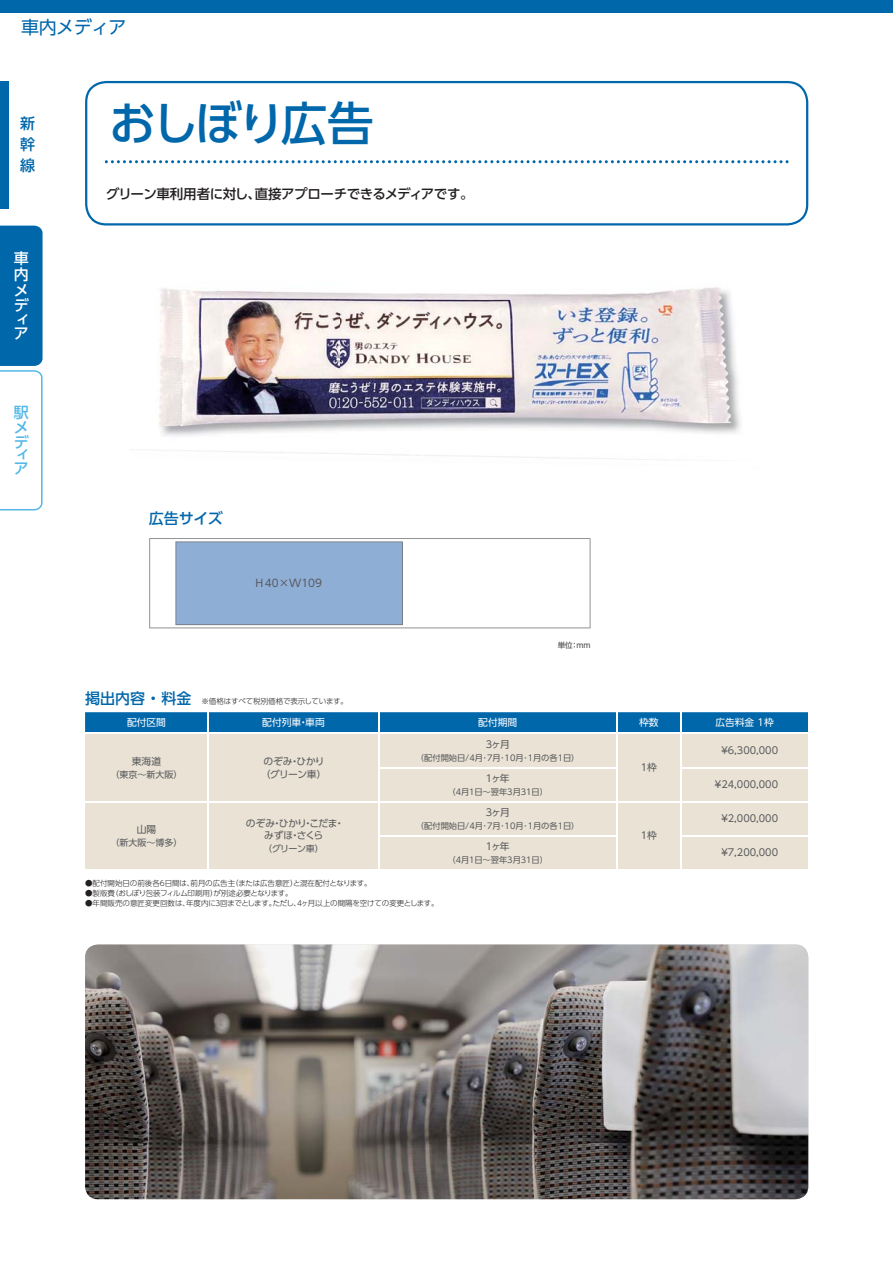
<style>
.page{position:relative;width:893px;height:1263px;background:#fff}
.page>*{position:absolute;margin:0;border:0;box-sizing:border-box;transform-origin:0 0}
.t1{font:46.5px "UD Shin Go Pro Medium 90 pv RKSJ H";letter-spacing:-.08em;color:#0067ab}
.t2{font:18px "UD Shin Go Pro Regular 90 pv RKSJ H";letter-spacing:-.03em;color:#0067ab}
.t3{font:15px/14.9px "UD Shin Go Pro Medium 90 pv RKSJ V";color:#fff}
.t4{font:15px "UD Shin Go Pro Medium 90 pv RKSJ H";letter-spacing:-.015em;color:#0067ab}
.t5{font:15px/15.3px "UD Shin Go Pro Medium 90 pv RKSJ V";color:#53b7e8}
.t6{font:15px/21px "UD Shin Go Pro Medium 90 pv RKSJ V";color:#0067ab;text-align:justify}
.t7{font:13.5px "UD Shin Go Pro Medium 90 pv RKSJ H";letter-spacing:-.04em;color:#231f20}
.t8{font:10.5px "UD Shin Go Pro Regular 90 pv RKSJ H";color:#58595b}
.t9{font:9.75px "UD Shin Go Pro Regular 90 pv RKSJ H";color:#58595b}
.t10{font:9.75px "UD Shin Go Pro Regular 90 pv RKSJ H";color:#fff}
.t11{font:9.75px/12.8px "UD Shin Go Pro Regular 90 pv RKSJ H";letter-spacing:-.04em;color:#58595b;text-align:center}
.t12{font:9.75px/12.8px "UD Shin Go Pro Regular 90 pv RKSJ H";letter-spacing:-.035em;color:#58595b}
.t13{font:9px "UD Shin Go Pro Regular 90 pv RKSJ H";color:#58595b}
.t14{font:8.25px "UD Shin Go Pro Regular 90 pv RKSJ H";color:#58595b}
.t15{font:7.5px "UD Shin Go Pro Light 90 pv RKSJ H";letter-spacing:-.02em;color:#231f20}
.t16{font:7.5px "UD Shin Go Pro Light 90 pv RKSJ H";color:#231f20}
.t17{font:7.5px "UD Shin Go Pro Light 90 pv RKSJ H";letter-spacing:-.05em;color:#231f20}
.t18{font:7.5px "UD Shin Go Pro Medium 90 pv RKSJ H";color:#58595b}
.s1{font-family:"UD Shin Go Pro Medium 90 pv RKSJ H";font-size:15px;color:#0067ab}
</style>
<div class="page">
<img style="left:159px;top:288px;width:582px;height:172px">
<svg style="left:85px;top:81px;width:723px;height:145px"></svg>
<svg style="left:105px;top:160px;width:683px;height:3px"></svg>
<div style="left:85px;top:734px;width:723px;height:135px;background:#e9e2d5"></div>
<div style="left:85px;top:712px;width:723px;height:20px;background:#0067ab"></div>
<hr style="left:208px;top:734px;width:1px;height:67px;background:#fff">
<hr style="left:378px;top:734px;width:1px;height:33px;background:#fff">
<hr style="left:616px;top:734px;width:1px;height:33px;background:#fff">
<hr style="left:680px;top:734px;width:1px;height:33px;background:#fff">
<hr style="left:378px;top:767px;width:239px;height:1px;background:#fff">
<hr style="left:378px;top:768px;width:1px;height:33px;background:#fff">
<hr style="left:616px;top:768px;width:1px;height:33px;background:#fff">
<hr style="left:680px;top:767px;width:128px;height:1px;background:#fff">
<hr style="left:680px;top:768px;width:1px;height:33px;background:#fff">
<hr style="left:85px;top:801px;width:293px;height:1px;background:#fff">
<hr style="left:208px;top:802px;width:1px;height:67px;background:#fff">
<hr style="left:378px;top:801px;width:239px;height:1px;background:#fff">
<hr style="left:378px;top:802px;width:1px;height:33px;background:#fff">
<hr style="left:617px;top:801px;width:63px;height:1px;background:#fff">
<hr style="left:616px;top:802px;width:1px;height:33px;background:#fff">
<hr style="left:680px;top:801px;width:128px;height:1px;background:#fff">
<hr style="left:680px;top:802px;width:1px;height:33px;background:#fff">
<hr style="left:378px;top:835px;width:239px;height:1px;background:#fff">
<hr style="left:378px;top:836px;width:1px;height:33px;background:#fff">
<hr style="left:616px;top:836px;width:1px;height:33px;background:#fff">
<hr style="left:680px;top:835px;width:128px;height:1px;background:#fff">
<hr style="left:680px;top:836px;width:1px;height:33px;background:#fff">
<svg style="left:149px;top:538px;width:441px;height:90px"></svg>
<img style="left:85px;top:945px;width:723px;height:254px;border-radius:13px">
<div style="left:0;top:81px;width:9px;height:128px;background:#0067ab"></div>
<svg style="left:0;top:226px;width:43px;height:284px"></svg>
<div style="left:0;top:0;width:892px;height:13px;background:#0067ab"></div>
<h2 class="t2" style="left:21px;top:21px;width:107px">車内メディア</h2>
<h3 class="t6" style="left:20px;top:115px;width:16px">新幹線</h3>
<h3 class="t3" style="left:14px;top:253px;width:17px">車内メディア</h3>
<h3 class="t5" style="left:14px;top:406px;width:17px">駅メデ</h3>
<h3 class="t5" style="left:14px;top:449px;width:15px;line-height:14px">ィア</h3>
<h1 class="t1" style="left:109px;top:106px;width:266px">おしぼり広告</h1>
<h3 class="t7" style="left:106px;top:189px;width:369px">グリーン車利用者に対し、直接アプローチできるメディアです。</h3>
<h3 class="t4" style="left:149px;top:512px;width:75px">広告サイズ</h3>
<h3 class="t8" style="left:254px;top:579px;width:69px">Ｈ40×W109</h3>
<p class="t18" style="left:557px;top:642px;width:34px">単位：mm</p>
<p class="t15" style="left:85px;top:699px;width:264px"><span class="s1">掲出内容 ・ 料金</span> ※価格はすべて税別価格で表示しています。</p>
<h3 class="t10" style="left:127px;top:719px;width:40px">配付区間</h3>
<h3 class="t10" style="left:262px;top:719px;width:64px">配付列車・車両</h3>
<h3 class="t10" style="left:478px;top:719px;width:41px">配付期間</h3>
<h3 class="t10" style="left:639px;top:719px;width:21px">枠数</h3>
<h3 class="t10" style="left:715px;top:719px;width:60px">広告料金 1枠</h3>
<h3 class="t9" style="left:132px;top:758px;width:31px">東海道</h3>
<p class="t13" style="left:111px;top:771px;width:73px">（東京～新大阪）</p>
<h3 class="t9" style="left:486px;top:741px;width:25px">3ヶ月</h3>
<p class="t14" style="left:416px;top:754px;width:165px">（配付開始日/4月･7月･10月･1月の各1日）</p>
<h3 class="t9" style="left:719px;top:747px;width:60px">￥6,300,000</h3>
<h3 class="t12" style="left:261px;top:756px;width:67px">のぞみ・ひかり（グリーン車）</h3>
<h3 class="t9" style="left:640px;top:764px;width:18px">1枠</h3>
<h3 class="t9" style="left:486px;top:775px;width:25px">1ヶ年</h3>
<p class="t14" style="left:447px;top:788px;width:102px">（4月1日～翌年3月31日）</p>
<h3 class="t9" style="left:713px;top:781px;width:66px">￥24,000,000</h3>
<h3 class="t9" style="left:137px;top:826px;width:21px">山陽</h3>
<p class="t13" style="left:111px;top:839px;width:73px">（新大阪～博多）</p>
<h3 class="t11" style="left:246px;top:818px;width:100px">のぞみ・ひかり・こだま・みずほ・さくら</h3>
<p class="t13" style="left:263px;top:845px;width:62px">（グリーン車）</p>
<h3 class="t9" style="left:486px;top:809px;width:25px">3ヶ月</h3>
<p class="t14" style="left:416px;top:822px;width:165px">（配付開始日/4月･7月･10月･1月の各1日）</p>
<h3 class="t9" style="left:486px;top:843px;width:25px">1ヶ年</h3>
<p class="t14" style="left:447px;top:857px;width:102px">（4月1日～翌年3月31日）</p>
<p class="t16" style="left:85px;top:881px;width:288px">●配付開始日の前後各6日間は、前月の広告主（または広告意匠）と混在配付となります。</p>
<p class="t17" style="left:85px;top:890px;width:209px">●製版費（おしぼり包装フィルム印刷用）が別途必要となります。</p>
<p class="t15" style="left:85px;top:900px;width:355px">●年間販売の意匠変更回数は、年度内に３回までとします。ただし、4ヶ月以上の間隔を空けての変更とします。</p>
<h3 class="t9" style="left:640px;top:832px;width:18px">1枠</h3>
<h3 class="t9" style="left:719px;top:815px;width:60px">￥2,000,000</h3>
<h3 class="t9" style="left:719px;top:849px;width:60px">￥7,200,000</h3>
</div>
